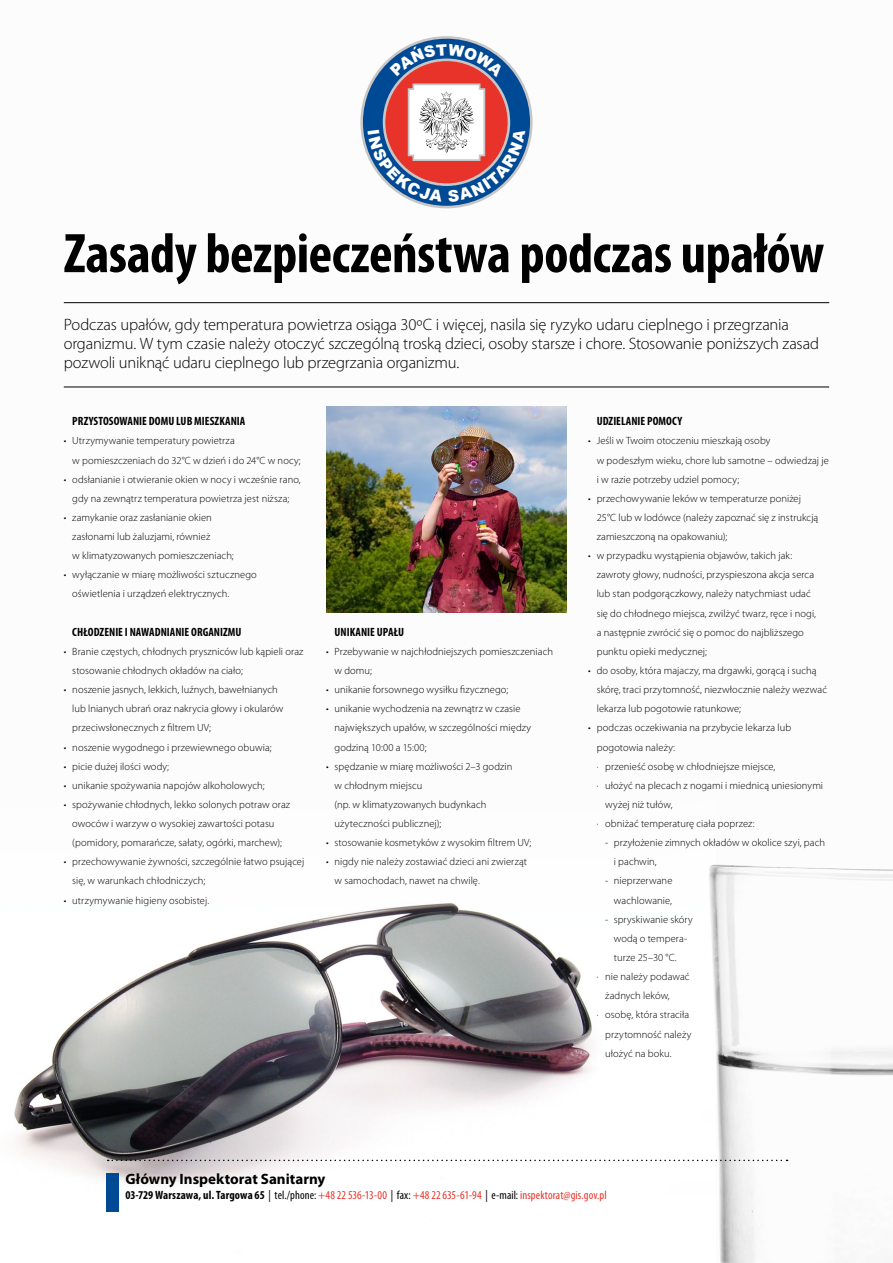
<style>
.page{position:relative;width:893px;height:1263px;background:#fff}
.page>*{position:absolute;margin:0;border:0;box-sizing:border-box;transform-origin:0 0}
.t1{font:700 condensed 56.25px "Myriad Pro";letter-spacing:-.01em;color:#000}
.t2{font:300 16.5px/19.2px "Myriad Pro";letter-spacing:-.01em;color:#000}
.t3{font:700 15px "Myriad Pro";color:#000}
.t4{font:condensed 12px "Myriad Pro";letter-spacing:.01em;color:#e7332a}
.t5{font:700 condensed 12px "Myriad Pro";color:#000}
.t6{font:300 10.5px/19.2px "Myriad Pro";letter-spacing:.01em;color:#000}
.s1{font-weight:700;color:#000}
.s2{color:#000}
</style>
<div class="page">
<img style="left:14px;top:208px;width:816px;height:1004px">
<img style="left:525px;top:696px;width:368px;height:567px">
<img style="left:326px;top:406px;width:241px;height:206px">
<hr style="left:64px;top:387px;width:765px;height:1px;background:#000">
<hr style="left:64px;top:302px;width:765px;height:1px;background:#000">
<div style="left:106px;top:1173px;width:13px;height:38px;background:#004994"></div>
<svg style="left:108px;top:1160px;width:680px;height:1px"></svg>
<svg style="left:360px;top:36px;width:173px;height:172px"></svg>
<h1 class="t1" style="left:64px;top:218px;width:762px">Zasady bezpieczeństwa podczas upałów</h1>
<p class="t2" style="left:64px;top:314px;width:757px">Podczas upałów, gdy temperatura powietrza osiąga 30ºC i więcej, nasila się ryzyko udaru cieplnego i przegrzania organizmu. W tym czasie należy otoczyć szczególną troską dzieci, osoby starsze i chore. Stosowanie poniższych zasad pozwoli uniknąć udaru cieplnego lub przegrzania organizmu.</p>
<p class="t5" style="left:72px;top:414px;width:175px">PRZYSTOSOWANIE DOMU LUB MIESZKANIA</p>
<p class="t6" style="left:72px;top:431px;width:230px;text-indent:-9px">• Utrzymywanie temperatury powietrza<br>w pomieszczeniach do 32°C w dzień i do 24°C w nocy;</p>
<p class="t6" style="left:64px;top:469px;width:238px;text-align:center">• odsłanianie i otwieranie okien w nocy i wcześnie rano, gdy na zewnątrz temperatura powietrza jest niższa;</p>
<p class="t6" style="left:72px;top:508px;width:163px;text-indent:-9px">• zamykanie oraz zasłanianie okien zasłonami lub żaluzjami, również<br>w klimatyzowanych pomieszczeniach;</p>
<p class="t6" style="left:72px;top:565px;width:186px;text-indent:-9px">• wyłączanie w miarę możliwości sztucznego oświetlenia i urządzeń elektrycznych.</p>
<p class="t5" style="left:72px;top:624px;width:171px">CHŁODZENIE I NAWADNIANIE ORGANIZMU</p>
<p class="t6" style="left:72px;top:642px;width:233px;text-indent:-9px">• Branie częstych, chłodnych pryszniców lub kąpieli oraz stosowanie chłodnych okładów na ciało;</p>
<p class="t6" style="left:72px;top:680px;width:213px;text-indent:-9px">• noszenie jasnych, lekkich, luźnych, bawełnianych lub lnianych ubrań oraz nakrycia głowy i okularów przeciwsłonecznych z filtrem UV;</p>
<p class="t6" style="left:64px;top:737px;width:209px">• noszenie wygodnego i przewiewnego obuwia;</p>
<p class="t6" style="left:64px;top:756px;width:107px">• picie dużej ilości wody;</p>
<p class="t6" style="left:64px;top:776px;width:202px">• unikanie spożywania napojów alkoholowych;</p>
<p class="t6" style="left:72px;top:795px;width:219px;text-indent:-9px">• spożywanie chłodnych, lekko solonych potraw oraz owoców i warzyw o wysokiej zawartości potasu (pomidory, pomarańcze, sałaty, ogórki, marchew);</p>
<p class="t6" style="left:72px;top:852px;width:233px;text-indent:-9px">• przechowywanie żywności, szczególnie łatwo psującej się, w warunkach chłodniczych;</p>
<p class="t6" style="left:64px;top:890px;width:147px">• utrzymywanie higieny osobistej.</p>
<p class="t5" style="left:334px;top:624px;width:71px">UNIKANIE UPAŁU</p>
<p class="t6" style="left:334px;top:642px;width:220px;text-indent:-9px">• Przebywanie w najchłodniejszych pomieszczeniach w domu;</p>
<p class="t6" style="left:326px;top:680px;width:184px">• unikanie forsownego wysiłku fizycznego;</p>
<p class="t6" style="left:334px;top:699px;width:198px;text-indent:-9px">• unikanie wychodzenia na zewnątrz w czasie największych upałów, w szczególności między godziną 10:00 a 15:00;</p>
<p class="t6" style="left:334px;top:756px;width:179px;text-indent:-9px">• spędzanie w miarę możliwości 2–3 godzin w chłodnym miejscu<br>(np. w klimatyzowanych budynkach użyteczności publicznej);</p>
<p class="t6" style="left:326px;top:833px;width:207px">• stosowanie kosmetyków z wysokim filtrem UV;</p>
<p class="t6" style="left:334px;top:852px;width:194px;text-indent:-9px">• nigdy nie należy zostawiać dzieci ani zwierząt w samochodach, nawet na chwilę.</p>
<p class="t5" style="left:597px;top:414px;width:87px">UDZIELANIE POMOCY</p>
<p class="t6" style="left:597px;top:431px;width:234px;text-indent:-9px">• Jeśli w Twoim otoczeniu mieszkają osoby<br>w podeszłym wieku, chore lub samotne – odwiedzaj je i w razie potrzeby udziel pomocy;</p>
<p class="t6" style="left:597px;top:489px;width:223px;text-indent:-9px">• przechowywanie leków w temperaturze poniżej<br>25°C lub w lodówce (należy zapoznać się z instrukcją zamieszczoną na opakowaniu);</p>
<p class="t6" style="left:597px;top:546px;width:221px;text-indent:-9px">• w przypadku wystąpienia objawów, takich jak: zawroty głowy, nudności, przyspieszona akcja serca lub stan podgorączkowy, należy natychmiast udać się do chłodnego miejsca, zwilżyć twarz, ręce i nogi, a następnie zwrócić się o pomoc do najbliższego punktu opieki medycznej;</p>
<p class="t6" style="left:597px;top:661px;width:232px;text-indent:-9px">• do osoby, która majaczy, ma drgawki, gorącą i suchą skórę, traci przytomność, niezwłocznie należy wezwać lekarza lub pogotowie ratunkowe;</p>
<p class="t6" style="left:588px;top:718px;width:204px">• podczas oczekiwania na przybycie lekarza lub</p>
<p class="t6" style="left:597px;top:737px;width:80px">pogotowia należy:</p>
<p class="t6" style="left:597px;top:756px;width:180px">∙ przenieść osobę w chłodniejsze miejsce,</p>
<p class="t6" style="left:597px;top:775px;width:228px">∙ ułożyć na plecach z nogami i miednicą uniesionymi</p>
<p class="t6" style="left:605px;top:795px;width:69px">wyżej niż tułów,</p>
<p class="t6" style="left:597px;top:814px;width:159px">∙ obniżać temperaturę ciała poprzez:</p>
<p class="t6" style="left:614px;top:833px;width:213px;text-indent:-9px">- przyłożenie zimnych okładów w okolice szyi, pach i pachwin,</p>
<p class="t6" style="left:605px;top:871px;width:69px;text-align:right">- nieprzerwane wachlowanie,</p>
<p class="t6" style="left:605px;top:909px;width:89px">- spryskiwanie skóry</p>
<p class="t6" style="left:614px;top:929px;width:75px">wodą o tempera-</p>
<p class="t6" style="left:614px;top:948px;width:64px">turze 25–30 °C.</p>
<p class="t6" style="left:597px;top:967px;width:94px">∙ nie należy podawać</p>
<p class="t6" style="left:605px;top:986px;width:66px">żadnych leków,</p>
<p class="t6" style="left:597px;top:1005px;width:94px">∙ osobę, która straciła</p>
<p class="t6" style="left:605px;top:1024px;width:88px">przytomność należy</p>
<p class="t6" style="left:605px;top:1043px;width:68px">ułożyć na boku.</p>
<h3 class="t3" style="left:125px;top:1169px;width:201px">Główny Inspektorat Sanitarny</h3>
<p class="t4" style="left:125px;top:1188px;width:483px"><span class="s1">03-729 Warszawa, ul. Targowa 65</span> <span class="s2">| tel./phone:</span> +48 22 536-13-00 <span class="s2">| fax:</span> +48 22 635-61-94 <span class="s2">| e-mail:</span> inspektorat@gis.gov.pl</p>
</div>
